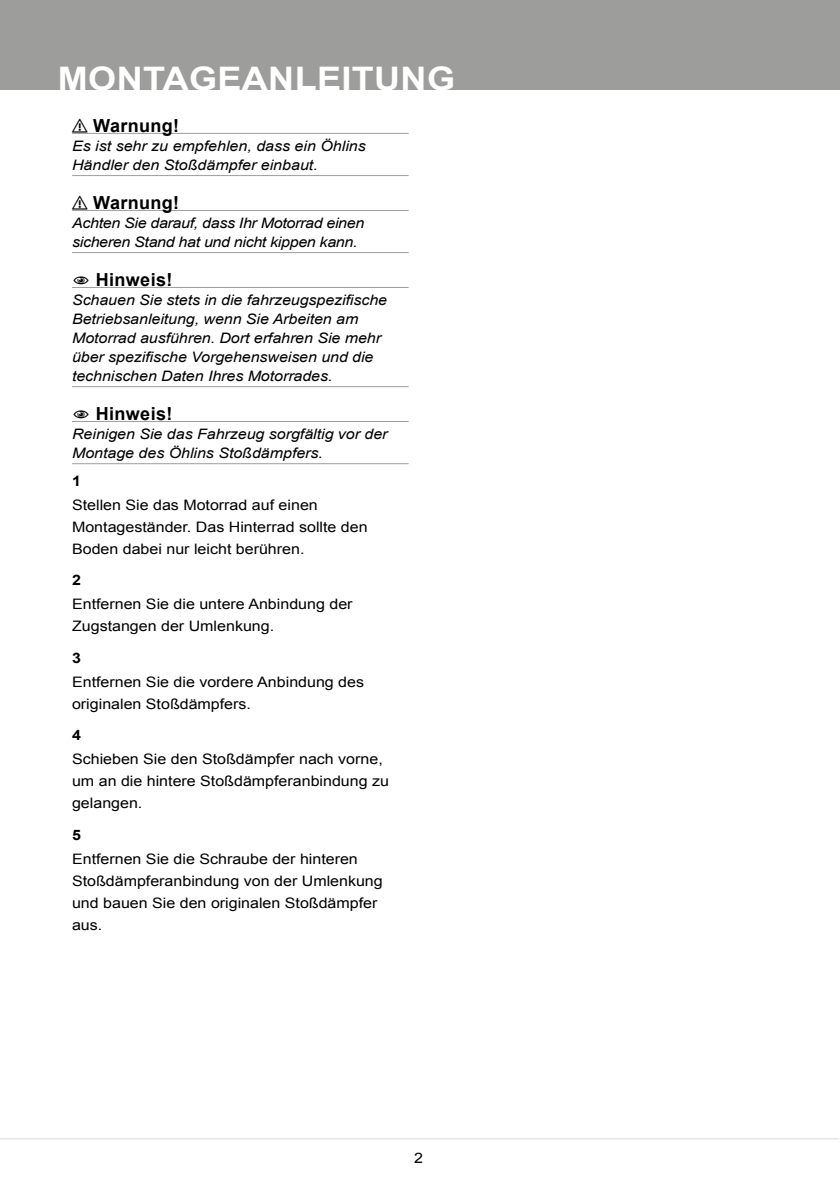
<style>
.page{position:relative;width:840px;height:1191px;background:#fff}
.page>*{position:absolute;margin:0;border:0;box-sizing:border-box;transform-origin:0 0}
.t1{font:700 32.4px "Arial";letter-spacing:.01em;color:#fff;scale:1.11 1}
.t2{font:700 18px "Arial";color:#000}
.t3{font:14.4px/22px "Arial";color:#000;scale:1.11 1}
.t4{font:italic 14.4px/19px "Arial";letter-spacing:-.005em;color:#000;scale:1.11 1}
.t5{font:700 14.4px "Arial";color:#000;scale:1.11 1}
</style>
<div class="page">
<div style="left:0;top:0;width:839px;height:90px;background:#9d9d9c"></div>
<hr style="left:0;top:1138px;width:838px;height:1px;background:#dadada">
<hr style="left:72px;top:133px;width:336px;height:1px;background:#9d9d9c">
<hr style="left:72px;top:175px;width:336px;height:1px;background:#9d9d9c">
<hr style="left:72px;top:210px;width:336px;height:1px;background:#9d9d9c">
<hr style="left:72px;top:252px;width:336px;height:1px;background:#9d9d9c">
<hr style="left:72px;top:287px;width:336px;height:1px;background:#9d9d9c">
<hr style="left:72px;top:386px;width:336px;height:1px;background:#9d9d9c">
<hr style="left:72px;top:421px;width:336px;height:1px;background:#9d9d9c">
<hr style="left:72px;top:463px;width:336px;height:1px;background:#9d9d9c">
<h1 class="t1" style="left:58px;top:57px;width:359px">MONTAGEANLEITUNG</h1>
<p class="t2" style="left:72px;top:113px;width:65px">⚠ WARNUNG!</p>
<p class="t4" style="left:72px;top:136px;width:266px">Es ist sehr zu empfehlen, dass ein Öhlins<br>Händler den Stoßdämpfer einbaut.</p>
<p class="t2" style="left:72px;top:190px;width:65px">⚠ WARNUNG!</p>
<p class="t4" style="left:72px;top:213px;width:264px">Achten Sie darauf, dass Ihr Motorrad einen sicheren Stand hat und nicht kippen kann.</p>
<p class="t2" style="left:109px;top:267px;width:65px">HINWEIS!</p>
<p class="t4" style="left:72px;top:290px;width:285px">Schauen Sie stets in die fahrzeugspezifische Betriebsanleitung, wenn Sie Arbeiten am Motorrad ausführen. Dort erfahren Sie mehr über spezifische Vorgehensweisen und die technischen Daten Ihres Motorrades.</p>
<p class="t2" style="left:109px;top:401px;width:65px">HINWEIS!</p>
<p class="t4" style="left:72px;top:424px;width:285px">Reinigen Sie das Fahrzeug sorgfältig vor der<br>Montage des Öhlins Stoßdämpfers.</p>
<p class="t5" style="left:72px;top:471px;width:10px">1</p>
<p class="t3" style="left:72px;top:494px;width:268px">Stellen Sie das Motorrad auf einen<br>Montageständer. Das Hinterrad sollte den<br>Boden dabei nur leicht berühren.</p>
<p class="t5" style="left:72px;top:571px;width:10px">2</p>
<p class="t3" style="left:72px;top:593px;width:254px">Entfernen Sie die untere Anbindung der<br>Zugstangen der Umlenkung.</p>
<p class="t5" style="left:72px;top:648px;width:10px">3</p>
<p class="t3" style="left:72px;top:671px;width:264px">Entfernen Sie die vordere Anbindung des originalen Stoßdämpfers.</p>
<p class="t5" style="left:72px;top:725px;width:10px">4</p>
<p class="t3" style="left:72px;top:748px;width:287px">Schieben Sie den Stoßdämpfer nach vorne, um an die hintere Stoßdämpferanbindung zu gelangen.</p>
<p class="t5" style="left:72px;top:825px;width:10px">5</p>
<p class="t3" style="left:72px;top:847px;width:281px">Entfernen Sie die Schraube der hinteren<br>Stoßdämpferanbindung von der Umlenkung und bauen Sie den originalen Stoßdämpfer aus.</p>
<p class="t3" style="left:414px;top:1147px;width:10px">2</p>
</div>
